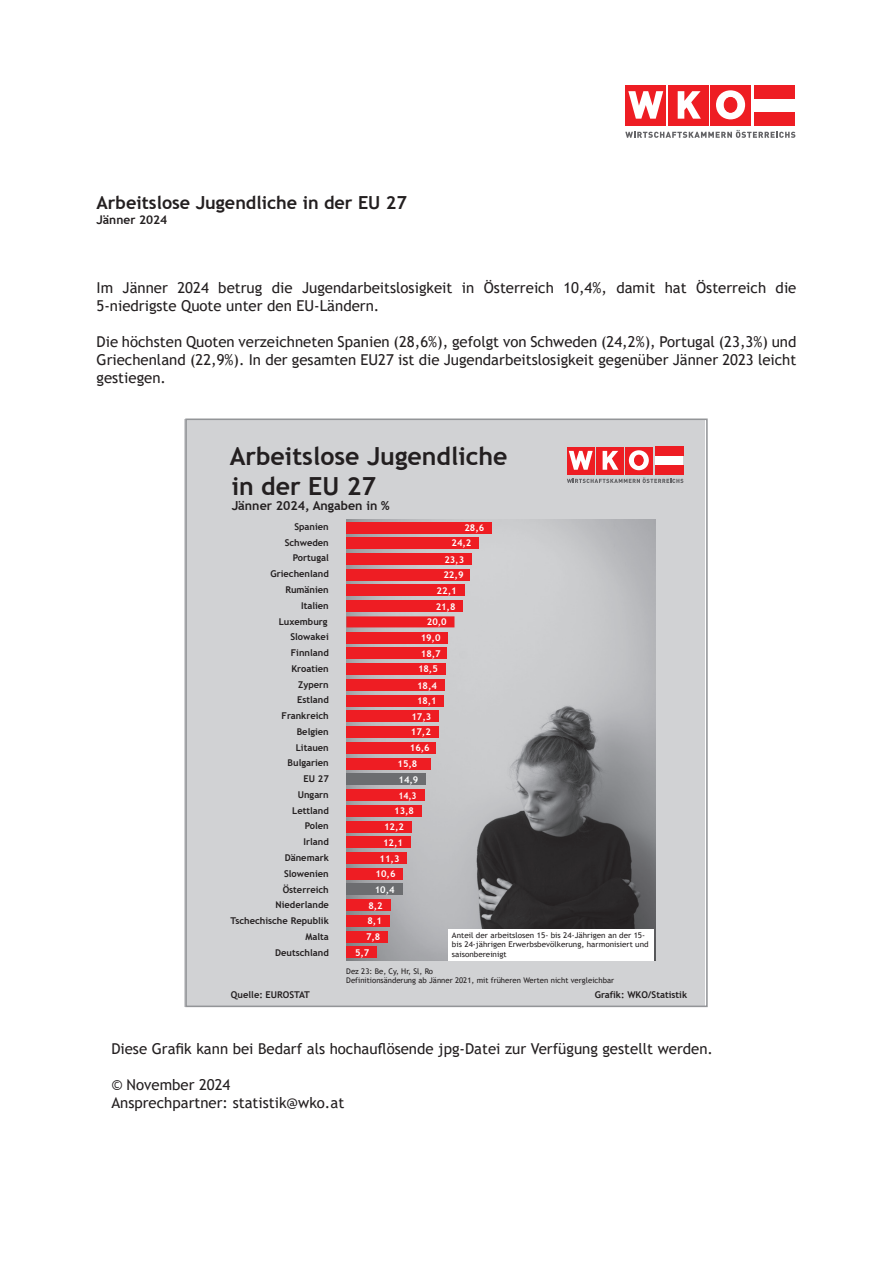
<style>
.page{position:relative;width:893px;height:1263px;background:#fff}
.page>*{position:absolute;margin:0;border:0;box-sizing:border-box;transform-origin:0 0}
.t1{font:700 24.9px "Trebuchet MS";color:#231f20}
.t2{font:700 18px "Trebuchet MS";color:#231f20}
.t3{font:15px/18px "Trebuchet MS";color:#231f20}
.t4{font:700 12.45px "Trebuchet MS";color:#231f20}
.t5{font:700 12px "Trebuchet MS";color:#231f20}
.t6{font:700 9.3px "Trebuchet MS";color:#231f20}
.t7{font:700 9.3px/15.8px "Trebuchet MS";color:#fff}
.t8{font:700 9.3px "Trebuchet MS";color:#fff;scale:.92 1}
.t9{font:7.8px/9.3px "Trebuchet MS";color:#231f20;scale:1.04 1}
.t10{font:7.8px/9.3px "Trebuchet MS";color:#231f20}
</style>
<div class="page">
<div style="left:710px;top:85px;width:41px;height:40px;background:#ee1d23"></div>
<div style="left:668px;top:85px;width:40px;height:40px;background:#ee1d23"></div>
<svg style="left:625px;top:130px;width:170px;height:8px"></svg>
<svg style="left:678px;top:91px;width:23px;height:28px"></svg>
<div style="left:626px;top:85px;width:40px;height:40px;background:#ee1d23"></div>
<svg style="left:628px;top:91px;width:35px;height:28px"></svg>
<div style="left:755px;top:85px;width:40px;height:14px;background:#ee1d23"></div>
<div style="left:755px;top:112px;width:40px;height:13px;background:#ee1d23"></div>
<svg style="left:716px;top:90px;width:29px;height:29px"></svg>
<div style="left:724px;top:97px;width:13px;height:15px;background:#ee1d23;border-radius:50%"></div>
<div style="left:724px;top:97px;width:13px;height:16px;border:1px solid #ee1d23;border-radius:50%"></div>
<div style="left:184px;top:419px;width:521px;height:587px;background:#d1d2d4"></div>
<img style="left:346px;top:519px;width:309px;height:442px">
<div style="left:655px;top:456px;width:28px;height:9px;background:#fff"></div>
<div style="left:625px;top:447px;width:28px;height:27px;background:#ee1d23"></div>
<div style="left:596px;top:447px;width:28px;height:27px;background:#ee1d23"></div>
<svg style="left:567px;top:477px;width:116px;height:6px"></svg>
<svg style="left:603px;top:451px;width:15px;height:19px"></svg>
<div style="left:567px;top:447px;width:28px;height:27px;background:#ee1d23"></div>
<svg style="left:569px;top:451px;width:24px;height:19px"></svg>
<div style="left:655px;top:447px;width:28px;height:9px;background:#ee1d23"></div>
<div style="left:655px;top:465px;width:28px;height:9px;background:#ee1d23"></div>
<svg style="left:629px;top:450px;width:20px;height:20px"></svg>
<div style="left:634px;top:455px;width:9px;height:10px;background:#ee1d23;border-radius:50%"></div>
<div style="left:634px;top:455px;width:9px;height:11px;border:1px solid #ee1d23;border-radius:50%"></div>
<div style="left:449px;top:929px;width:205px;height:31px;background:#fff"></div>
<div style="left:346px;top:522px;width:146px;height:11px;background:#ee1d23"></div>
<div style="left:346px;top:553px;width:126px;height:11px;background:#ee1d23"></div>
<div style="left:346px;top:538px;width:133px;height:11px;background:#ee1d23"></div>
<div style="left:346px;top:569px;width:124px;height:11px;background:#ee1d23"></div>
<div style="left:346px;top:585px;width:119px;height:11px;background:#ee1d23"></div>
<div style="left:346px;top:601px;width:117px;height:11px;background:#ee1d23"></div>
<div style="left:346px;top:616px;width:108px;height:11px;background:#ee1d23"></div>
<div style="left:346px;top:632px;width:102px;height:11px;background:#ee1d23"></div>
<div style="left:346px;top:648px;width:101px;height:11px;background:#ee1d23"></div>
<div style="left:346px;top:664px;width:100px;height:11px;background:#ee1d23"></div>
<div style="left:346px;top:679px;width:99px;height:11px;background:#ee1d23"></div>
<div style="left:346px;top:695px;width:98px;height:11px;background:#ee1d23"></div>
<div style="left:346px;top:711px;width:93px;height:11px;background:#ee1d23"></div>
<div style="left:346px;top:726px;width:93px;height:12px;background:#ee1d23"></div>
<div style="left:346px;top:742px;width:90px;height:11px;background:#ee1d23"></div>
<div style="left:346px;top:758px;width:85px;height:11px;background:#ee1d23"></div>
<div style="left:346px;top:774px;width:80px;height:11px;background:#6c6d70"></div>
<div style="left:346px;top:789px;width:78px;height:11px;background:#ee1d23"></div>
<div style="left:346px;top:805px;width:76px;height:11px;background:#ee1d23"></div>
<div style="left:346px;top:821px;width:66px;height:11px;background:#ee1d23"></div>
<div style="left:346px;top:837px;width:65px;height:11px;background:#ee1d23"></div>
<div style="left:346px;top:852px;width:61px;height:11px;background:#ee1d23"></div>
<div style="left:346px;top:868px;width:57px;height:11px;background:#ee1d23"></div>
<div style="left:346px;top:884px;width:56px;height:11px;background:#6c6d70"></div>
<div style="left:346px;top:900px;width:44px;height:11px;background:#ee1d23"></div>
<div style="left:346px;top:915px;width:44px;height:11px;background:#ee1d23"></div>
<div style="left:346px;top:931px;width:42px;height:11px;background:#ee1d23"></div>
<div style="left:346px;top:947px;width:31px;height:11px;background:#ee1d23"></div>
<div style="left:185px;top:418px;width:523px;height:589px;border:2px solid #939598"></div>
<p class="t2" style="left:97px;top:192px;width:312px">Arbeitslose Jugendliche in der EU 27</p>
<p class="t5" style="left:97px;top:212px;width:72px">Jänner 2024</p>
<p class="t3" style="left:97px;top:278px;width:701px">Im Jänner 2024 betrug die Jugendarbeitslosigkeit in Österreich 10,4%, damit hat Österreich die<br>5-niedrigste Quote unter den EU-Ländern.</p>
<p class="t3" style="left:97px;top:332px;width:701px;text-align:justify">Die höchsten Quoten verzeichneten Spanien (28,6%), gefolgt von Schweden (24,2%), Portugal (23,3%) und Griechenland (22,9%). In der gesamten EU27 ist die Jugendarbeitslosigkeit gegenüber Jänner 2023 leicht gestiegen.</p>
<p class="t1" style="left:230px;top:441px;width:279px">Arbeitslose Jugendliche</p>
<p class="t1" style="left:232px;top:471px;width:146px">in der EU 27</p>
<p class="t4" style="left:232px;top:498px;width:160px">Jänner 2024, Angaben in %</p>
<p class="t6" style="left:294px;top:521px;width:36px">Spanien</p>
<p class="t7" style="left:464px;top:519px;width:21px">28,6</p>
<p class="t6" style="left:285px;top:537px;width:46px">Schweden</p>
<p class="t7" style="left:452px;top:535px;width:21px">24,2</p>
<p class="t7" style="left:436px;top:567px;width:30px;text-indent:8px">22,9<br>22,1<br>21,8</p>
<p class="t7" style="left:421px;top:613px;width:28px;text-indent:6px">20,0<br>19,0<br>18,7</p>
<p class="t7" style="left:417px;top:660px;width:22px;line-height:16.5px">18,5<br>18,4</p>
<p class="t7" style="left:411px;top:692px;width:27px;line-height:16.8px;text-indent:6px">18,1<br>17,3</p>
<p class="t7" style="left:411px;top:724px;width:21px">17,2</p>
<p class="t7" style="left:410px;top:740px;width:21px">16,6</p>
<p class="t7" style="left:397px;top:756px;width:21px">15,8</p>
<p class="t7" style="left:399px;top:772px;width:21px">14,9</p>
<p class="t8" style="left:398px;top:789px;width:21px">14,3</p>
<p class="t7" style="left:394px;top:803px;width:21px">13,8</p>
<p class="t7" style="left:384px;top:819px;width:21px">12,2</p>
<p class="t7" style="left:383px;top:834px;width:21px">12,1</p>
<p class="t7" style="left:380px;top:850px;width:21px">11,3</p>
<p class="t7" style="left:376px;top:866px;width:21px">10,6</p>
<p class="t7" style="left:375px;top:882px;width:21px">10,4</p>
<p class="t7" style="left:368px;top:897px;width:16px">8,2</p>
<p class="t7" style="left:367px;top:913px;width:16px">8,1</p>
<p class="t7" style="left:366px;top:928px;width:16px">7,8</p>
<p class="t6" style="left:293px;top:552px;width:37px">Portugal</p>
<p class="t6" style="left:301px;top:600px;width:29px">Italien</p>
<p class="t7" style="left:444px;top:551px;width:21px">23,3</p>
<p class="t6" style="left:270px;top:568px;width:60px">Griechenland</p>
<p class="t6" style="left:285px;top:584px;width:45px">Rumänien</p>
<p class="t6" style="left:279px;top:615px;width:50px">Luxemburg</p>
<p class="t6" style="left:290px;top:631px;width:40px">Slowakei</p>
<p class="t6" style="left:291px;top:647px;width:39px">Finnland</p>
<p class="t6" style="left:291px;top:663px;width:39px">Kroatien</p>
<p class="t6" style="left:298px;top:678px;width:32px">Zypern</p>
<p class="t6" style="left:297px;top:694px;width:33px">Estland</p>
<p class="t6" style="left:282px;top:710px;width:49px">Frankreich</p>
<p class="t6" style="left:297px;top:726px;width:34px">Belgien</p>
<p class="t6" style="left:296px;top:741px;width:35px">Litauen</p>
<p class="t6" style="left:288px;top:757px;width:43px">Bulgarien</p>
<p class="t6" style="left:303px;top:773px;width:27px">EU 27</p>
<p class="t6" style="left:298px;top:789px;width:33px">Ungarn</p>
<p class="t6" style="left:292px;top:804px;width:38px">Lettland</p>
<p class="t6" style="left:305px;top:820px;width:25px">Polen</p>
<p class="t6" style="left:304px;top:836px;width:27px">Irland</p>
<p class="t6" style="left:285px;top:852px;width:45px">Dänemark</p>
<p class="t6" style="left:284px;top:868px;width:46px">Slowenien</p>
<p class="t6" style="left:283px;top:884px;width:48px">Österreich</p>
<p class="t6" style="left:276px;top:899px;width:55px">Niederlande</p>
<p class="t6" style="left:231px;top:915px;width:100px">Tschechische Republik</p>
<p class="t9" style="left:452px;top:930px;width:191px">Anteil der arbeitslosen 15- bis 24-Jährigen an der 15- bis 24-jährigen Erwerbsbevölkerung, harmonisiert und saisonbereinigt</p>
<p class="t6" style="left:305px;top:931px;width:25px">Malta</p>
<p class="t6" style="left:275px;top:946px;width:55px">Deutschland</p>
<p class="t7" style="left:355px;top:945px;width:16px">5,7</p>
<p class="t10" style="left:346px;top:966px;width:269px">Dez 23: Be, Cy, Hr, Sl, Ro<br>Definitionsänderung ab Jänner 2021, mit früheren Werten nicht vergleichbar</p>
<p class="t6" style="left:231px;top:989px;width:80px">Quelle: EUROSTAT</p>
<p class="t6" style="left:595px;top:989px;width:94px">Grafik: WKO/Statistik</p>
<p class="t3" style="left:111px;top:1040px;width:603px">Diese Grafik kann bei Bedarf als hochauflösende jpg-Datei zur Verfügung gestellt werden.</p>
<p class="t3" style="left:111px;top:1076px;width:121px">© November 2024</p>
<p class="t3" style="left:111px;top:1094px;width:234px">Ansprechpartner: statistik@wko.at</p>
</div>
